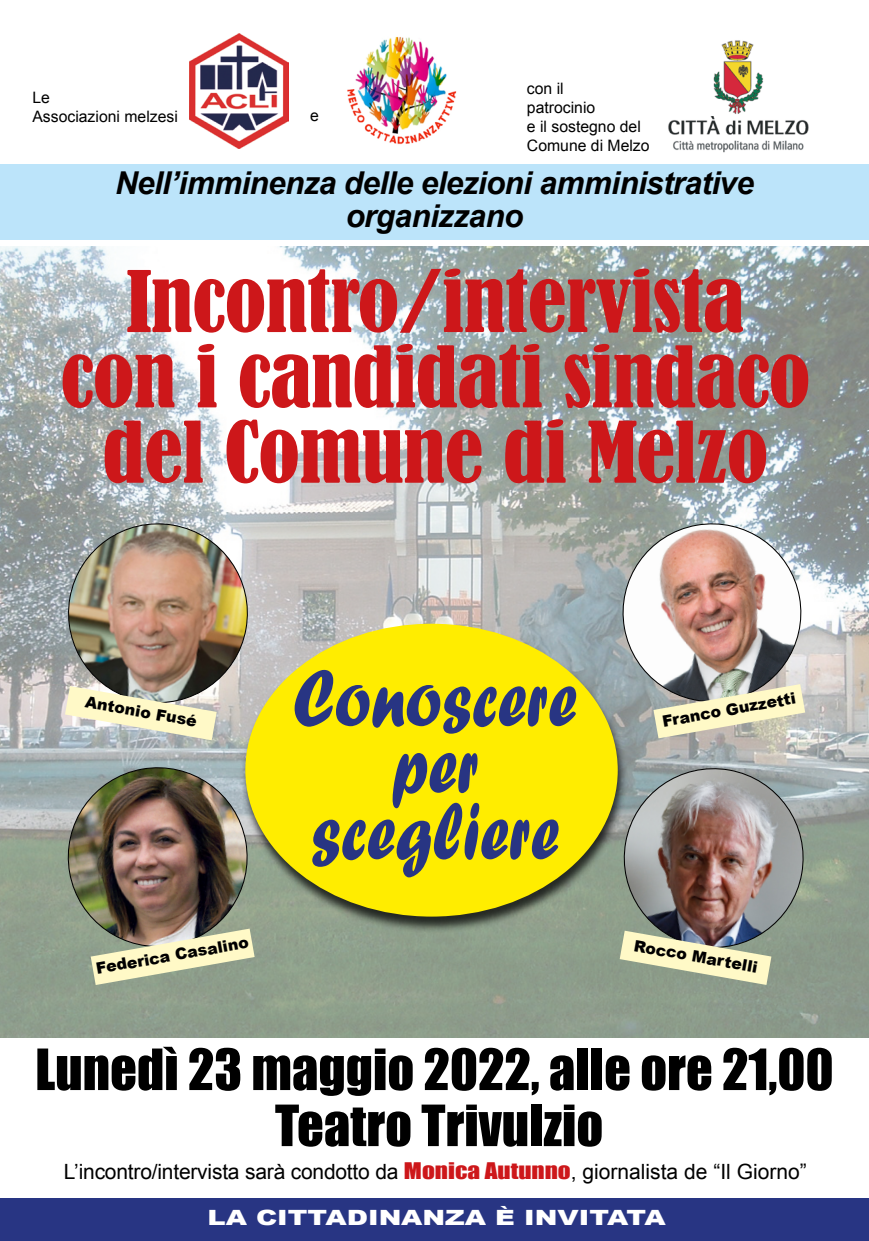
<style>
.page{position:relative;width:869px;height:1241px;background:#fff}
.page>*{position:absolute;margin:0;border:0;box-sizing:border-box;transform-origin:0 0}
.t1{font:84px/66.5px "Forte";color:#283583;text-align:center;scale:.8 1}
.t2{font:condensed 78.75px/75.2px "Bernard";letter-spacing:-.01em;color:#cd171a;text-align:center;scale:1.1 1}
.t3{font:52.5px/56px "Impact";color:#000;text-align:center}
.t4{font:italic 700 31.5px/33.2px "Arial";letter-spacing:-.02em;color:#000;text-align:center}
.t5{font:21px "Arial";letter-spacing:-.01em;color:#000}
.t6{font:900 21px "Arial";color:#fff;scale:1.3 1}
.t7{font:15.75px/18.9px "Arial";color:#000}
.t8{font:900 15.75px "Arial";color:#000}
.s1{font-family:"Impact";color:#cd171a}
</style>
<div class="page">
<img style="left:0;top:246px;width:868px;height:791px">
<img style="left:189px;top:33px;width:99px;height:116px">
<div style="left:0;top:164px;width:868px;height:76px;background:#bce4fa"></div>
<div style="left:0;top:1197px;width:868px;height:43px;background:#283583"></div>
<img style="left:347px;top:36px;width:110px;height:109px">
<img style="left:668px;top:40px;width:141px;height:113px">
<img style="left:61px;top:760px;width:193px;height:224px">
<img style="left:60px;top:515px;width:196px;height:225px">
<img style="left:615px;top:760px;width:196px;height:224px">
<img style="left:615px;top:516px;width:192px;height:222px">
<div style="left:239px;top:623px;width:388px;height:310px;background:#000;opacity:.75"></div>
<div style="left:245px;top:623px;width:372px;height:293px;background:#ffed00;border-radius:50%"></div>
<p class="t7" style="left:32px;top:88px;width:147px">Le<br>Associazioni melzesi</p>
<p class="t7" style="left:310px;top:106px;width:10px">e</p>
<p class="t7" style="left:526px;top:79px;width:124px">con il<br>patrocinio<br>e il sostegno del<br>Comune di Melzo</p>
<h3 class="t4" style="left:115px;top:167px;width:640px">Nell’imminenza delle elezioni amministrative organizzano</h3>
<h2 class="t2" style="left:60px;top:265px;width:683px">Incontro/intervista con i candidati sindaco del comune di Melzo</h2>
<p class="t8" style="left:87px;top:690px;width:114px;rotate:10deg">Antonio Fusé</p>
<p class="t8" style="left:94px;top:957px;width:156px;rotate:-10deg">Federica Casalino</p>
<h1 class="t1" style="left:293px;top:663px;width:356px">Conoscere per scegliere</h1>
<p class="t8" style="left:660px;top:710px;width:137px;rotate:-10deg">Franco Guzzetti</p>
<p class="t8" style="left:635px;top:933px;width:127px;rotate:10deg">Rocco Martelli</p>
<h3 class="t3" style="left:35px;top:1039px;width:799px">Lunedì 23 maggio 2022, alle ore 21,00<br>Teatro Trivulzio</h3>
<p class="t5" style="left:64px;top:1157px;width:744px">L’incontro/intervista sarà condotto da <span class="s1">Monica Autunno</span>, giornalista de “Il Giorno”</p>
<p class="t6" style="left:207px;top:1201px;width:354px">LA CITTADINANZA È INVITATA</p>
</div>
